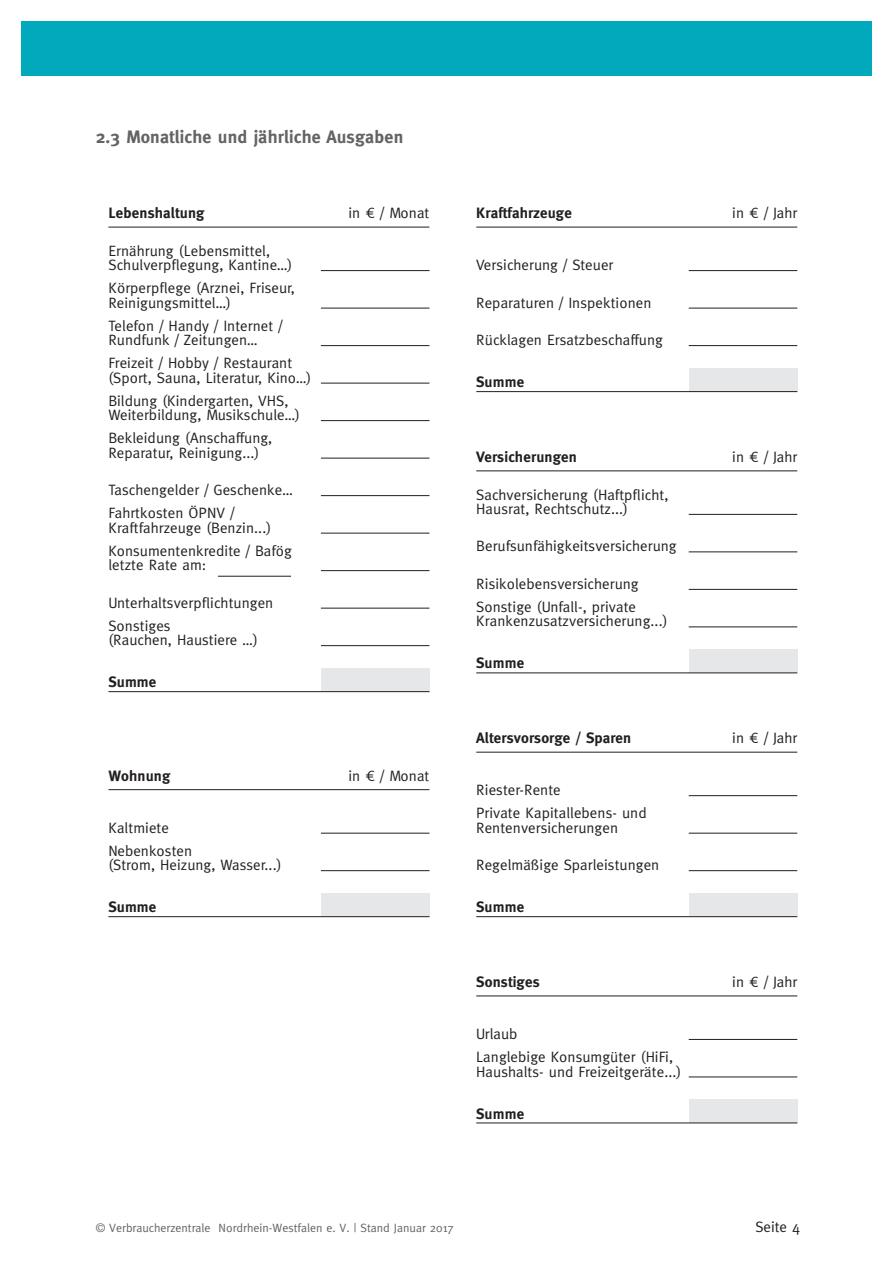
<style>
.page{position:relative;width:893px;height:1263px;background:#fff}
.page>*{position:absolute;margin:0;border:0;box-sizing:border-box;transform-origin:0 0}
.t1{font:700 18px "Meta";letter-spacing:.01em;color:#636366}
.t2{font:15px/14.2px "Meta";letter-spacing:.005em;color:#231f20}
.t3{font:700 15px "Meta";letter-spacing:.01em;color:#231f20}
.t4{font:12px "Meta";color:#636366}
.s1{font-family:"Meta Book Expert"}
</style>
<div class="page">
<div style="left:21px;top:21px;width:851px;height:55px;background:#00aabc"></div>
<div style="left:689px;top:368px;width:108px;height:24px;background:#e6e7e9"></div>
<div style="left:689px;top:1100px;width:108px;height:23px;background:#e6e7e9"></div>
<div style="left:321px;top:893px;width:108px;height:24px;background:#e6e7e9"></div>
<div style="left:321px;top:668px;width:108px;height:24px;background:#e6e7e9"></div>
<div style="left:689px;top:893px;width:108px;height:24px;background:#e6e7e9"></div>
<div style="left:689px;top:650px;width:108px;height:23px;background:#e6e7e9"></div>
<hr style="left:108px;top:227px;width:321px;height:1px;background:#231f20">
<hr style="left:321px;top:270px;width:108px;height:1px;background:#231f20">
<hr style="left:321px;top:308px;width:108px;height:1px;background:#231f20">
<hr style="left:321px;top:533px;width:108px;height:1px;background:#231f20">
<hr style="left:321px;top:570px;width:108px;height:1px;background:#231f20">
<hr style="left:321px;top:608px;width:108px;height:1px;background:#231f20">
<hr style="left:321px;top:345px;width:108px;height:1px;background:#231f20">
<hr style="left:321px;top:383px;width:108px;height:1px;background:#231f20">
<hr style="left:321px;top:420px;width:108px;height:1px;background:#231f20">
<hr style="left:321px;top:458px;width:108px;height:1px;background:#231f20">
<hr style="left:321px;top:645px;width:108px;height:1px;background:#231f20">
<hr style="left:321px;top:495px;width:108px;height:1px;background:#231f20">
<hr style="left:108px;top:691px;width:321px;height:1px;background:#231f20">
<hr style="left:108px;top:789px;width:321px;height:1px;background:#231f20">
<hr style="left:321px;top:833px;width:108px;height:1px;background:#231f20">
<hr style="left:321px;top:870px;width:108px;height:1px;background:#231f20">
<hr style="left:108px;top:916px;width:321px;height:1px;background:#231f20">
<hr style="left:476px;top:227px;width:321px;height:1px;background:#231f20">
<hr style="left:689px;top:270px;width:108px;height:1px;background:#231f20">
<hr style="left:689px;top:308px;width:108px;height:1px;background:#231f20">
<hr style="left:689px;top:345px;width:108px;height:1px;background:#231f20">
<hr style="left:476px;top:391px;width:321px;height:1px;background:#231f20">
<hr style="left:218px;top:576px;width:73px;height:1px;background:#231f20">
<hr style="left:476px;top:471px;width:321px;height:1px;background:#231f20">
<hr style="left:689px;top:514px;width:108px;height:1px;background:#231f20">
<hr style="left:689px;top:552px;width:108px;height:1px;background:#231f20">
<hr style="left:689px;top:589px;width:108px;height:1px;background:#231f20">
<hr style="left:689px;top:627px;width:108px;height:1px;background:#231f20">
<hr style="left:476px;top:673px;width:321px;height:1px;background:#231f20">
<hr style="left:476px;top:752px;width:321px;height:1px;background:#231f20">
<hr style="left:689px;top:795px;width:108px;height:1px;background:#231f20">
<hr style="left:689px;top:833px;width:108px;height:1px;background:#231f20">
<hr style="left:689px;top:870px;width:108px;height:1px;background:#231f20">
<hr style="left:476px;top:916px;width:321px;height:1px;background:#231f20">
<hr style="left:476px;top:996px;width:321px;height:1px;background:#231f20">
<hr style="left:689px;top:1039px;width:108px;height:1px;background:#231f20">
<hr style="left:689px;top:1077px;width:108px;height:1px;background:#231f20">
<hr style="left:476px;top:1123px;width:321px;height:1px;background:#231f20">
<p class="t1" style="left:96px;top:127px;width:309px">2.3 Monatliche und jährliche Ausgaben</p>
<p class="t3" style="left:108px;top:204px;width:98px">Lebenshaltung</p>
<p class="t2" style="left:348px;top:206px;width:83px">in <span class="s1">‘</span> / Monat</p>
<p class="t2" style="left:108px;top:243px;width:186px">Ernährung (Lebensmittel,<br>Schulverpflegung, Kantine…)</p>
<p class="t2" style="left:108px;top:281px;width:188px">Körperpflege (Arznei, Friseur,<br>Reinigungsmittel…)</p>
<p class="t2" style="left:108px;top:318px;width:175px">Telefon / Handy / Internet /<br>Rundfunk / Zeitungen…</p>
<p class="t2" style="left:108px;top:356px;width:205px">Freizeit / Hobby / Restaurant (Sport, Sauna, Literatur, Kino…)</p>
<p class="t2" style="left:108px;top:393px;width:193px">Bildung (Kindergarten, VHS,<br>Weiterbildung, Musikschule…)</p>
<p class="t2" style="left:108px;top:431px;width:165px">Bekleidung (Anschaffung,<br>Reparatur, Reinigung...)</p>
<p class="t2" style="left:108px;top:483px;width:186px">Taschengelder / Geschenke…</p>
<p class="t2" style="left:108px;top:506px;width:164px">Fahrtkosten ÖPNV /<br>Kraftfahrzeuge (Benzin...)</p>
<p class="t2" style="left:108px;top:543px;width:185px">Konsumentenkredite / Bafög letzte Rate am:</p>
<p class="t2" style="left:108px;top:595px;width:166px">Unterhaltsverpflichtungen</p>
<p class="t2" style="left:108px;top:618px;width:151px">Sonstiges<br>(Rauchen, Haustiere …)</p>
<p class="t3" style="left:108px;top:673px;width:49px">Summe</p>
<p class="t3" style="left:108px;top:767px;width:63px">Wohnung</p>
<p class="t2" style="left:348px;top:768px;width:83px">in <span class="s1">‘</span> / Monat</p>
<p class="t2" style="left:108px;top:816px;width:85px;line-height:23.2px">Kaltmiete<br>Nebenkosten</p>
<p class="t2" style="left:108px;top:858px;width:175px">(Strom, Heizung, Wasser...)</p>
<p class="t3" style="left:108px;top:898px;width:49px">Summe</p>
<p class="t3" style="left:476px;top:204px;width:97px">Kraftfahrzeuge</p>
<p class="t2" style="left:732px;top:206px;width:67px">in <span class="s1">‘</span> / Jahr</p>
<p class="t2" style="left:476px;top:258px;width:139px">Versicherung / Steuer</p>
<p class="t2" style="left:476px;top:295px;width:177px">Reparaturen / Inspektionen</p>
<p class="t2" style="left:476px;top:333px;width:188px">Rücklagen Ersatzbeschaffung</p>
<p class="t3" style="left:476px;top:373px;width:49px">Summe</p>
<p class="t3" style="left:476px;top:448px;width:102px">Versicherungen</p>
<p class="t2" style="left:732px;top:450px;width:67px">in <span class="s1">‘</span> / Jahr</p>
<p class="t2" style="left:476px;top:487px;width:194px">Sachversicherung (Haftpflicht,<br>Hausrat, Rechtschutz...)</p>
<p class="t2" style="left:476px;top:539px;width:202px">Berufsunfähigkeitsversicherung</p>
<p class="t2" style="left:476px;top:572px;width:164px;line-height:23.2px">Risikolebensversicherung<br>Sonstige (Unfall-, private</p>
<p class="t2" style="left:476px;top:614px;width:193px">Krankenzusatzversicherung...)</p>
<p class="t3" style="left:476px;top:654px;width:49px">Summe</p>
<p class="t3" style="left:476px;top:729px;width:156px">Altersvorsorge / Sparen</p>
<p class="t2" style="left:732px;top:731px;width:67px">in <span class="s1">‘</span> / Jahr</p>
<p class="t2" style="left:476px;top:778px;width:172px;line-height:23.2px">Riester-Rente<br>Private Kapitallebens- und</p>
<p class="t2" style="left:476px;top:820px;width:143px">Rentenversicherungen</p>
<p class="t2" style="left:476px;top:858px;width:185px">Regelmäßige Sparleistungen</p>
<p class="t3" style="left:476px;top:898px;width:49px">Summe</p>
<p class="t3" style="left:476px;top:973px;width:65px">Sonstiges</p>
<p class="t2" style="left:732px;top:975px;width:67px">in <span class="s1">‘</span> / Jahr</p>
<p class="t2" style="left:476px;top:1022px;width:198px;line-height:23.2px">Urlaub<br>Langlebige Konsumgüter (HiFi,</p>
<p class="t2" style="left:476px;top:1064px;width:207px">Haushalts- und Freizeitgeräte...)</p>
<p class="t3" style="left:476px;top:1104px;width:49px">Summe</p>
<p class="t4" style="left:96px;top:1220px;width:360px">© Verbraucherzentrale Nordrhein-Westfalen e. V. | Stand Januar 2017</p>
<p class="t2" style="left:755px;top:1219px;width:46px">Seite 4</p>
</div>
